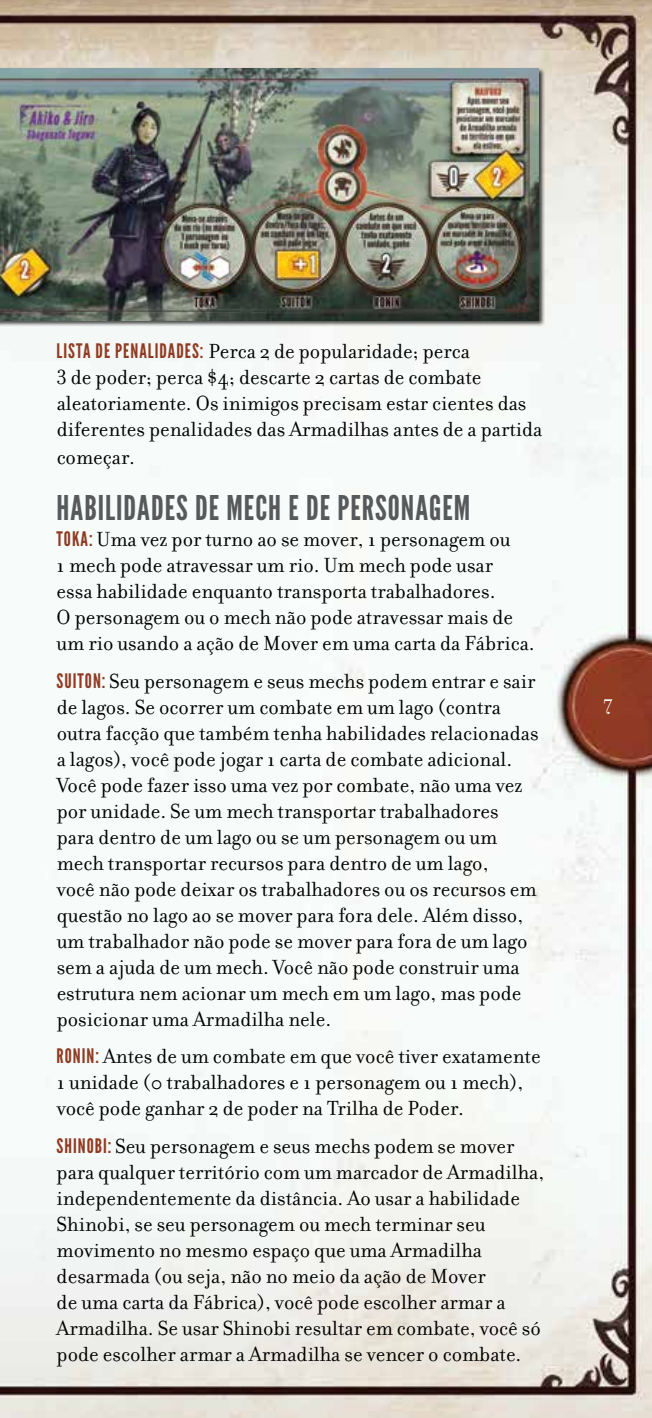
<style>
.page{position:relative;width:652px;height:1418px;background:#fff}
.page>*{position:absolute;margin:0;border:0;box-sizing:border-box;transform-origin:0 0}
.t1{font:34px "League Gothic";letter-spacing:.03em;color:#58595b}
.t2{font:22px/26px "Filosofia";color:#000}
.t3{font:22px "Filosofia";color:#fff}
.s1{font-family:"League Gothic";font-size:20px;color:#903b23}
</style>
<div class="page">
<img style="left:0;top:0;width:652px;height:1417px">
<div style="left:0;top:67px;width:545px;height:260px;background:#000;opacity:.75"></div>
<img style="left:0;top:68px;width:539px;height:252px">
<p class="t2" style="left:57px;top:338px;width:487px"><span class="s1">LISTA DE PENALIDADES:</span> Perca 2 de popularidade; perca<br>3 de poder; perca $4; descarte 2 cartas de combate aleatoriamente. Os inimigos precisam estar cientes das diferentes penalidades das Armadilhas antes de a partida</p>
<p class="t2" style="left:57px;top:444px;width:80px">começar.</p>
<h1 class="t1" style="left:57px;top:488px;width:415px">HABILIDADES DE MECH E DE PERSONAGEM</h1>
<p class="t2" style="left:57px;top:527px;width:480px"><span class="s1">TOKA:</span> Uma vez por turno ao se mover, 1 personagem ou<br>1 mech pode atravessar um rio. Um mech pode usar<br>essa habilidade enquanto transporta trabalhadores.<br>O personagem ou o mech não pode atravessar mais de um rio usando a ação de Mover em uma carta da Fábrica.</p>
<p class="t2" style="left:57px;top:668px;width:483px"><span class="s1">SUITON:</span> Seu personagem e seus mechs podem entrar e sair de lagos. Se ocorrer um combate em um lago (contra outra facção que também tenha habilidades relacionadas a lagos), você pode jogar 1 carta de combate adicional.<br>Você pode fazer isso uma vez por combate, não uma vez por unidade. Se um mech transportar trabalhadores para dentro de um lago ou se um personagem ou um mech transportar recursos para dentro de um lago,<br>você não pode deixar os trabalhadores ou os recursos em questão no lago ao se mover para fora dele. Além disso, um trabalhador não pode se mover para fora de um lago sem a ajuda de um mech. Você não pode construir uma estrutura nem acionar um mech em um lago, mas pode posicionar uma Armadilha nele.</p>
<p class="t2" style="left:57px;top:1043px;width:485px"><span class="s1">RONIN:</span> Antes de um combate em que você tiver exatamente<br>1 unidade (0 trabalhadores e 1 personagem ou 1 mech), você pode ganhar 2 de poder na Trilha de Poder.</p>
<p class="t2" style="left:57px;top:1133px;width:489px"><span class="s1">SHINOBI:</span> Seu personagem e seus mechs podem se mover para qualquer território com um marcador de Armadilha, independentemente da distância. Ao usar a habilidade Shinobi, se seu personagem ou mech terminar seu movimento no mesmo espaço que uma Armadilha desarmada (ou seja, não no meio da ação de Mover<br>de uma carta da Fábrica), você pode escolher armar a Armadilha. Se usar Shinobi resultar em combate, você só pode escolher armar a Armadilha se vencer o combate.</p>
<p class="t3" style="left:604px;top:689px;width:11px">7</p>
</div>
